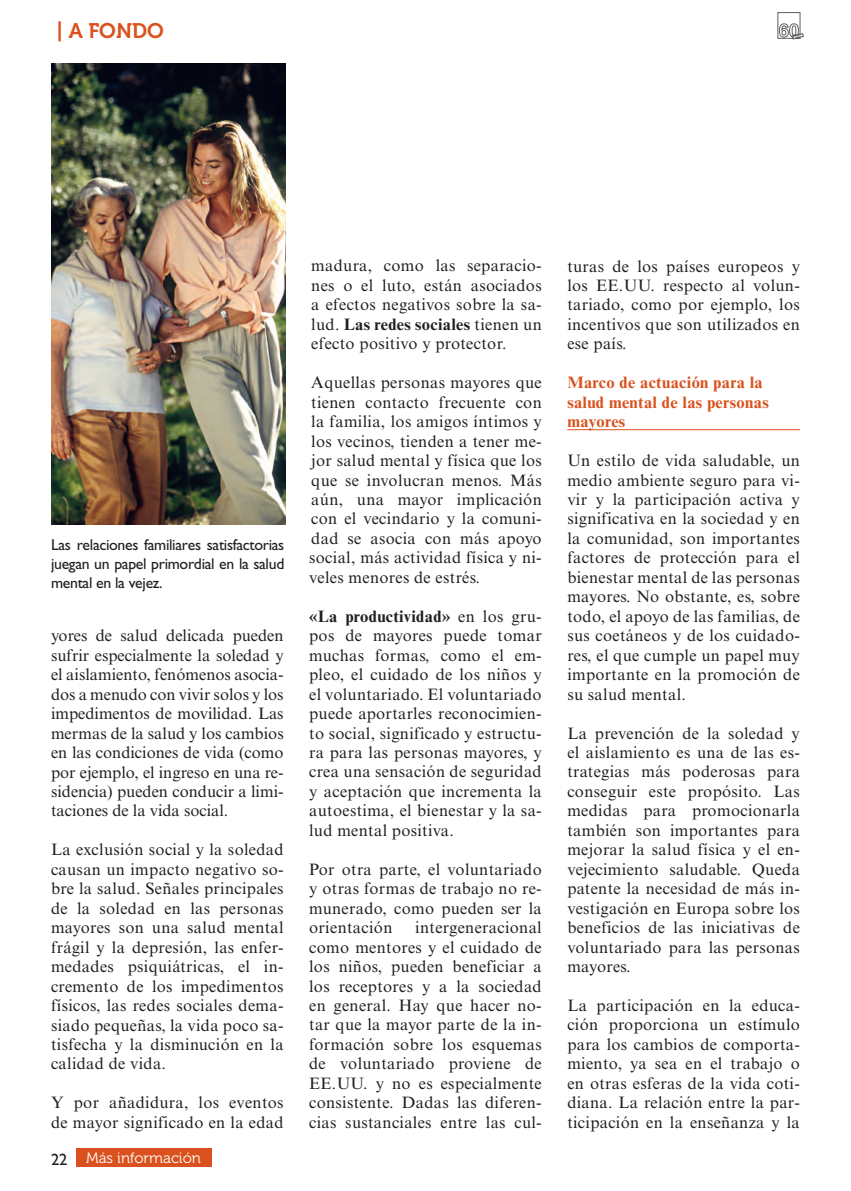
<style>
.page{position:relative;width:851px;height:1191px;background:#fff}
.page>*{position:absolute;margin:0;border:0;box-sizing:border-box;transform-origin:0 0}
.t1{font:21px "Museo 700";color:#da511d}
.TEXTO_CORRIDO_CAPITU{font:16.5px/19.5px "Times New Roman MT Std";letter-spacing:.02em;color:#231f20;text-align:justify}
.t2{font:700 16.5px/19.5px "Times New Roman MT Std";letter-spacing:.02em;color:#da511d}
.t3{font:16.5px "Gill Sans";color:#231f20}
.PIE_DE_FOTO{font:15.75px/18.8px "Gill Sans";letter-spacing:-.02em;color:#231f20;text-align:justify}
.t4{font:15px "Museo 300";color:#fff}
.s1{font-weight:700}
</style>
<div class="page">
<div style="left:76px;top:1148px;width:135px;height:18px;background:#da511d"></div>
<hr style="left:567px;top:429px;width:232px;height:1px;background:#da511d">
<img style="left:51px;top:64px;width:235px;height:460px">
<svg style="left:777px;top:12px;width:26px;height:27px"></svg>
<p class="t1" style="left:57px;top:19px;width:109px">| A FONDO</p>
<p class="PIE_DE_FOTO" style="left:51px;top:535px;width:235px">Las relaciones familiares satisfactorias juegan un papel primordial en la salud mental en la vejez.</p>
<p class="TEXTO_CORRIDO_CAPITU" style="left:51px;top:626px;width:234px">yores de salud delicada pueden sufrir especialmente la soledad y el aislamiento, fenómenos asocia&shy;dos a menudo con vivir solos y los impedimentos de movilidad. Las mermas de la salud y los cambios en las condiciones de vida (como por ejemplo, el ingreso en una re&shy;sidencia) pueden conducir a limi&shy;taciones de la vida social.</p>
<p class="TEXTO_CORRIDO_CAPITU" style="left:51px;top:840px;width:234px">La exclusión social y la soledad causan un impacto negativo so&shy;bre la salud. Señales principales de la soledad en las personas mayores son una salud mental frágil y la depresión, las enfer&shy;medades psiquiátricas, el in&shy;cremento de los impedimentos físicos, las redes sociales dema&shy;siado pequeñas, la vida poco sa&shy;tisfecha y la disminución en la calidad de vida.</p>
<p class="TEXTO_CORRIDO_CAPITU" style="left:51px;top:1093px;width:234px">Y por añadidura, los eventos de mayor significado en la edad</p>
<p class="t3" style="left:51px;top:1150px;width:18px">22</p>
<p class="t4" style="left:86px;top:1149px;width:116px">Más información</p>
<p class="TEXTO_CORRIDO_CAPITU" style="left:311px;top:256px;width:232px">madura, como las separacio&shy;nes o el luto, están asociados a efectos negativos sobre la sa&shy;lud. <span class="s1">Las redes sociales</span> tienen un efecto positivo y protector.</p>
<p class="TEXTO_CORRIDO_CAPITU" style="left:309px;top:373px;width:234px">Aquellas personas mayores que tienen contacto frecuente con la familia, los amigos íntimos y los vecinos, tienden a tener me&shy;jor salud mental y física que los que se involucran menos. Más aún, una mayor implicación con el vecindario y la comuni&shy;dad se asocia con más apoyo social, más actividad física y ni&shy;veles menores de estrés.</p>
<p class="TEXTO_CORRIDO_CAPITU" style="left:309px;top:606px;width:234px"><span class="s1">«La productividad»</span> en los gru&shy;pos de mayores puede tomar muchas formas, como el em&shy;pleo, el cuidado de los niños y el voluntariado. El voluntariado puede aportarles reconocimien&shy;to social, significado y estructu&shy;ra para las personas mayores, y crea una sensación de seguridad y aceptación que incrementa la autoestima, el bienestar y la sa&shy;lud mental positiva.</p>
<p class="TEXTO_CORRIDO_CAPITU" style="left:309px;top:859px;width:234px">Por otra parte, el voluntariado y otras formas de trabajo no re&shy;munerado, como pueden ser la orientación</p>
<p class="TEXTO_CORRIDO_CAPITU" style="left:309px;top:917px;width:234px;text-indent:106px">intergeneracional como mentores y el cuidado de los niños, pueden beneficiar a los receptores y a la sociedad en general. Hay que hacer no&shy;tar que la mayor parte de la in&shy;formación sobre los esquemas de voluntariado proviene de EE.UU. y no es especialmente consistente. Dadas las diferen&shy;cias sustanciales entre las cul-</p>
<p class="TEXTO_CORRIDO_CAPITU" style="left:567px;top:256px;width:234px">turas de los países europeos y los EE.UU. respecto al volun&shy;tariado, como por ejemplo, los incentivos que son utilizados en ese país.</p>
<p class="t2" style="left:567px;top:372px;width:203px">Marco de actuación para la salud mental de las personas mayores</p>
<p class="TEXTO_CORRIDO_CAPITU" style="left:567px;top:451px;width:234px">Un estilo de vida saludable, un medio ambiente seguro para vi&shy;vir y la participación activa y significativa en la sociedad y en la comunidad, son importantes factores de protección para el bienestar mental de las personas mayores. No obstante, es, sobre todo, el apoyo de las familias, de sus coetáneos y de los cuidado&shy;res, el que cumple un papel muy importante en la promoción de su salud mental.</p>
<p class="TEXTO_CORRIDO_CAPITU" style="left:567px;top:723px;width:234px">La prevención de la soledad y el aislamiento es una de las es&shy;trategias más poderosas para conseguir este propósito. Las medidas para promocionarla también son importantes para mejorar la salud física y el en&shy;vejecimiento saludable. Queda patente la necesidad de más in&shy;vestigación en Europa sobre los beneficios de las iniciativas de voluntariado para las personas mayores.</p>
<p class="TEXTO_CORRIDO_CAPITU" style="left:567px;top:995px;width:234px">La participación en la educa&shy;ción proporciona un estímulo para los cambios de comporta&shy;miento, ya sea en el trabajo o en otras esferas de la vida coti&shy;diana. La relación entre la par&shy;ticipación en la enseñanza y la</p>
</div>
